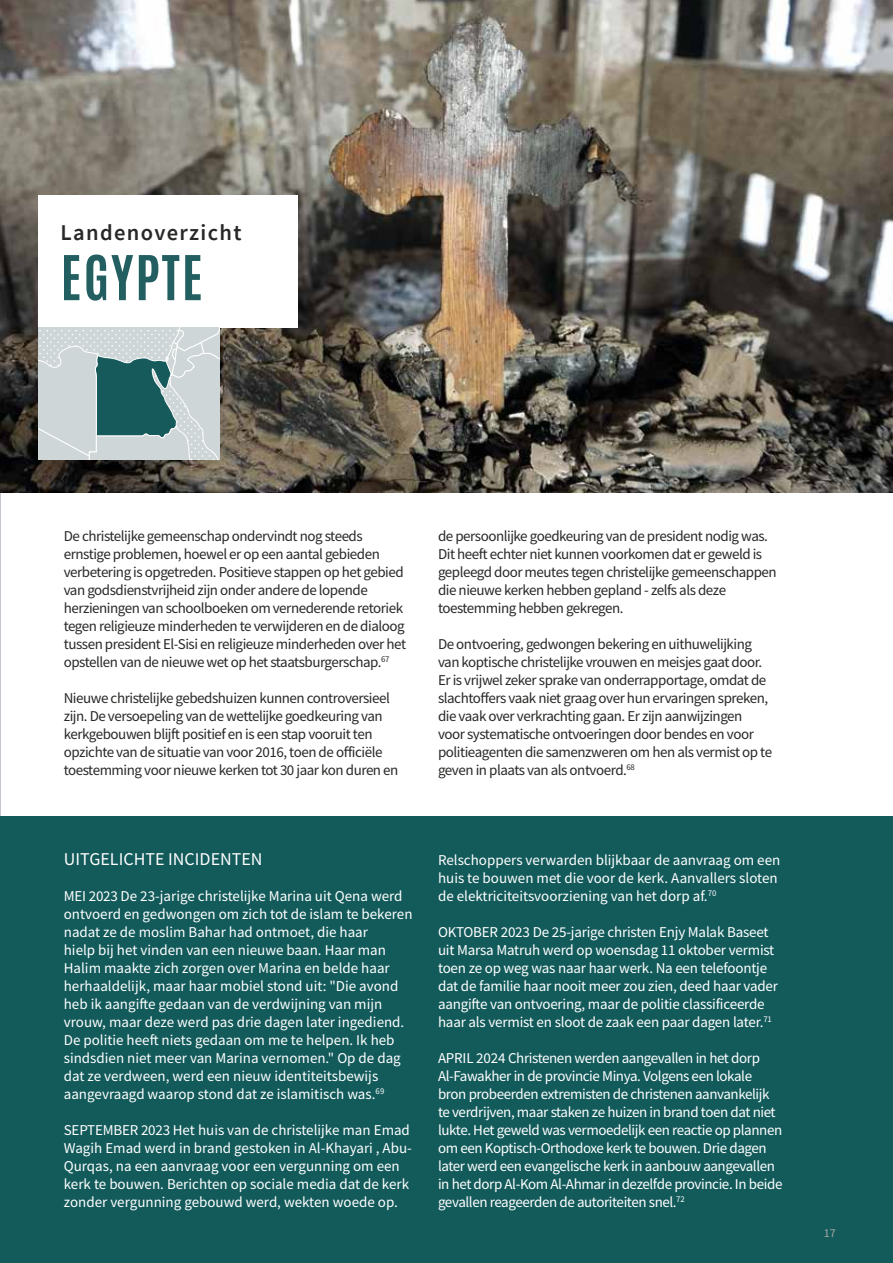
<style>
.page{position:relative;width:893px;height:1263px;background:#fff}
.page>*{position:absolute;margin:0;border:0;box-sizing:border-box;transform-origin:0 0}
.t1{font:700 52.5px "Antonio";letter-spacing:.04em;color:#235f61}
.t2{font:600 22.5px "Source Sans Pro";letter-spacing:.06em;color:#282827}
.t3{font:18px "Source Sans Pro";color:#fff}
.t4{font:15px/18px "Source Sans Pro";letter-spacing:-.015em;color:#fff}
.t5{font:15px/18px "Source Sans Pro";letter-spacing:-.03em;color:#282827}
.t6{font:12px "Source Sans Pro";color:#a8a8a7}
</style>
<div class="page">
<img style="left:0;top:445px;width:1px;height:818px">
<div style="left:0;top:816px;width:893px;height:447px;background:#135a5b"></div>
<img style="left:0;top:0;width:893px;height:492px">
<div style="left:38px;top:196px;width:260px;height:132px;background:#fff"></div>
<svg style="left:38px;top:328px;width:181px;height:132px;background:#a8bcbd"></svg>
<h2 class="t2" style="left:61px;top:218px;width:182px">Landenoverzicht</h2>
<h1 class="t1" style="left:61px;top:238px;width:144px">EGYPTE</h1>
<p class="t5" style="left:64px;top:527px;width:344px">De christelijke gemeenschap ondervindt nog steeds ernstige problemen, hoewel er op een aantal gebieden verbetering is opgetreden. Positieve stappen op het gebied van godsdienstvrijheid zijn onder andere de lopende herzieningen van schoolboeken om vernederende retoriek tegen religieuze minderheden te verwijderen en de dialoog tussen president El-Sisi en religieuze minderheden over het opstellen van de nieuwe wet op het staatsburgerschap.<sup>67</sup></p>
<p class="t5" style="left:64px;top:689px;width:336px">Nieuwe christelijke gebedshuizen kunnen controversieel zijn. De versoepeling van de wettelijke goedkeuring van kerkgebouwen blijft positief en is een stap vooruit ten opzichte van de situatie van voor 2016, toen de officiële toestemming voor nieuwe kerken tot 30 jaar kon duren en</p>
<p class="t5" style="left:438px;top:527px;width:340px">de persoonlijke goedkeuring van de president nodig was.<br>Dit heeft echter niet kunnen voorkomen dat er geweld is gepleegd door meutes tegen christelijke gemeenschappen die nieuwe kerken hebben gepland - zelfs als deze toestemming hebben gekregen.</p>
<p class="t5" style="left:438px;top:635px;width:336px">De ontvoering, gedwongen bekering en uithuwelijking van koptische christelijke vrouwen en meisjes gaat door.<br>Er is vrijwel zeker sprake van onderrapportage, omdat de slachtoffers vaak niet graag over hun ervaringen spreken, die vaak over verkrachting gaan. Er zijn aanwijzingen voor systematische ontvoeringen door bendes en voor politieagenten die samenzweren om hen als vermist op te geven in plaats van als ontvoerd.<sup>68</sup></p>
<p class="t3" style="left:64px;top:848px;width:200px">UITGELICHTE INCIDENTEN</p>
<p class="t4" style="left:64px;top:887px;width:350px">MEI 2023 De 23-jarige christelijke Marina uit Qena werd ontvoerd en gedwongen om zich tot de islam te bekeren nadat ze de moslim Bahar had ontmoet, die haar<br>hielp bij het vinden van een nieuwe baan. Haar man Halim maakte zich zorgen over Marina en belde haar herhaaldelijk, maar haar mobiel stond uit: "Die avond heb ik aangifte gedaan van de verdwijning van mijn vrouw, maar deze werd pas drie dagen later ingediend.<br>De politie heeft niets gedaan om me te helpen. Ik heb sindsdien niet meer van Marina vernomen." Op de dag dat ze verdween, werd een nieuw identiteitsbewijs aangevraagd waarop stond dat ze islamitisch was.<sup>69</sup></p>
<p class="t4" style="left:64px;top:1121px;width:350px">SEPTEMBER 2023 Het huis van de christelijke man Emad Wagih Emad werd in brand gestoken in Al-Khayari , Abu-Qurqas, na een aanvraag voor een vergunning om een kerk te bouwen. Berichten op sociale media dat de kerk zonder vergunning gebouwd werd, wekten woede op.</p>
<p class="t4" style="left:438px;top:851px;width:344px">Relschoppers verwarden blijkbaar de aanvraag om een huis te bouwen met die voor de kerk. Aanvallers sloten de elektriciteitsvoorziening van het dorp af.<sup>70</sup></p>
<p class="t4" style="left:438px;top:923px;width:341px">OKTOBER 2023 De 25-jarige christen Enjy Malak Baseet uit Marsa Matruh werd op woensdag 11 oktober vermist toen ze op weg was naar haar werk. Na een telefoontje dat de familie haar nooit meer zou zien, deed haar vader aangifte van ontvoering, maar de politie classificeerde haar als vermist en sloot de zaak een paar dagen later.<sup>71</sup></p>
<p class="t4" style="left:438px;top:1049px;width:346px">APRIL 2024 Christenen werden aangevallen in het dorp Al-Fawakher in de provincie Minya. Volgens een lokale bron probeerden extremisten de christenen aanvankelijk te verdrijven, maar staken ze huizen in brand toen dat niet lukte. Het geweld was vermoedelijk een reactie op plannen om een Koptisch-Orthodoxe kerk te bouwen. Drie dagen later werd een evangelische kerk in aanbouw aangevallen in het dorp Al-Kom Al-Ahmar in dezelfde provincie. In beide gevallen reageerden de autoriteiten snel.<sup>72</sup></p>
<p class="t6" style="left:824px;top:1225px;width:13px">17</p>
</div>
